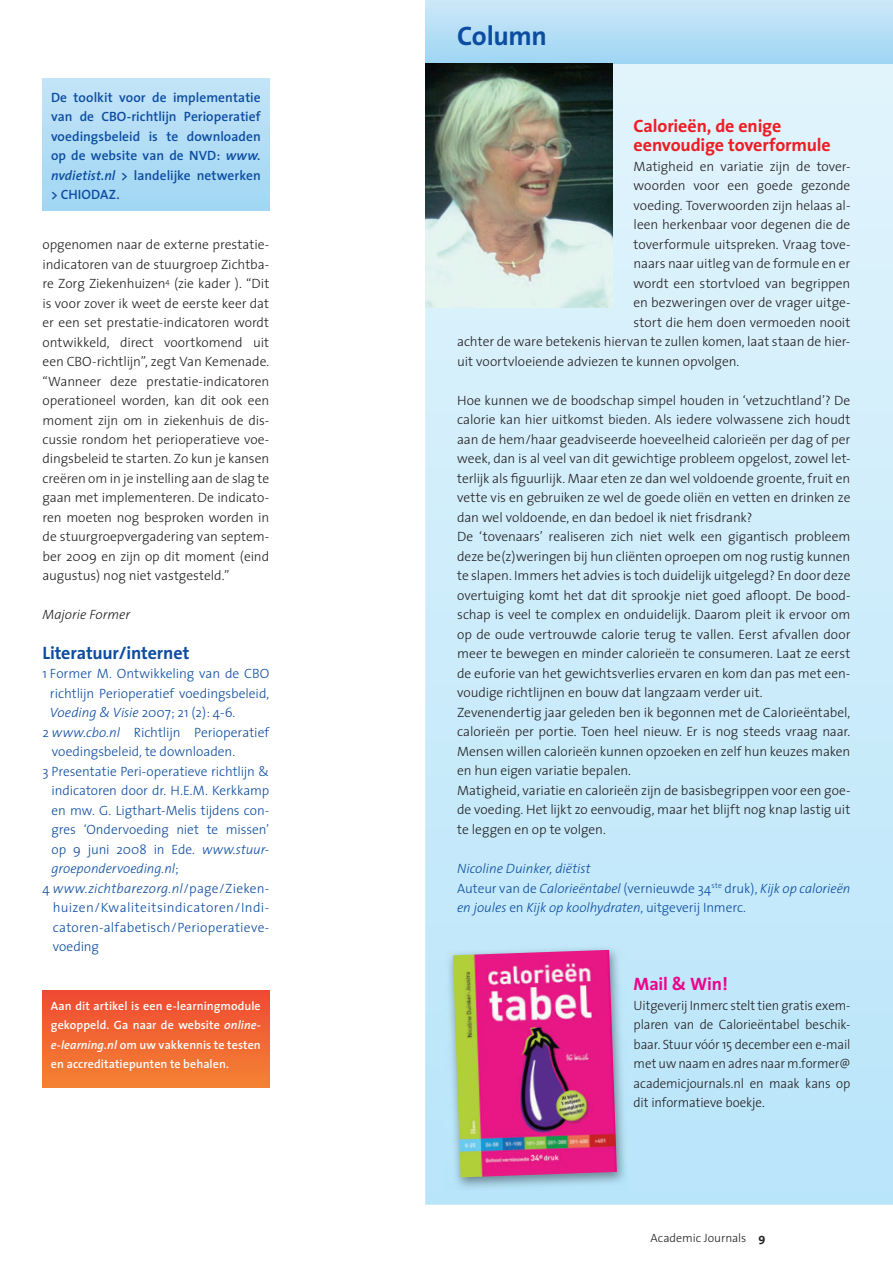
<style>
.page{position:relative;width:893px;height:1263px;background:#fff}
.page>*{position:absolute;margin:0;border:0;box-sizing:border-box;transform-origin:0 0}
.t1{font:700 27px "The Sans";letter-spacing:-.015em;color:#0d4da1}
.t2{font:700 18px/19.5px "The Sans";letter-spacing:-.01em;color:#ee1d23}
.t3{font:700 18px "The Sans";letter-spacing:-.01em;color:#0d4da1}
.t4{font:700 18px "The Sans";letter-spacing:-.01em;color:#ed028c}
.t5{font:300 13.5px/19.5px "The Sans";letter-spacing:-.005em;color:#231f20;text-align:justify}
.t6{font:300 13.5px "The Sans";color:#0d4da1}
.t7{font:italic 300 13.5px/19.6px "The Sans";color:#0d4da1}
.t8{font:300 13.5px/19.5px "The Sans";letter-spacing:-.005em;color:#231f20;text-align:justify;scale:.96 1}
.t9{font:600 13.5px/19.5px "The Sans";letter-spacing:.005em;color:#0d4da1;text-align:justify}
.t10{font:300 13.5px "The Sans";letter-spacing:.02em;color:#0d4da1}
.t11{font:300 13.5px "The Sans";letter-spacing:.025em;color:#0d4da1}
.t12{font:italic 300 13.5px "The Sans";color:#231f20}
.t13{font:600 12px/19.5px "The Sans";letter-spacing:.005em;color:#fff;text-align:justify}
.t14{font:300 12px "The Sans";color:#231f20}
.s1{font-style:italic}
.s2{font-style:normal}
.s3{font-weight:700}
</style>
<div class="page">
<svg style="left:425px;top:64px;width:468px;height:1140px;background:#ccecfa"></svg>
<div style="left:425px;top:0;width:468px;height:64px;background:linear-gradient(to bottom,#cde8f8,#9fd5f3)"></div>
<img style="left:425px;top:64px;width:187px;height:243px">
<div style="left:42px;top:78px;width:227px;height:132px;background:linear-gradient(to bottom,#c4e4f7,#a1d7f4)"></div>
<div style="left:42px;top:990px;width:227px;height:97px;background:linear-gradient(to bottom,#ef4932,#f48333)"></div>
<img style="left:445px;top:944px;width:182px;height:246px">
<img style="left:453px;top:950px;width:164px;height:227px">
<p class="t9" style="left:51px;top:87px;width:211px">De toolkit voor de implementatie van de CBO-richtlijn Perioperatief voedingsbeleid is te downloaden op de website van de NVD: <span class="s1">www. nvdietist.nl &gt;</span> landelijke netwerken &gt; CHIODAZ.</p>
<p class="t5" style="left:42px;top:234px;width:228px">opgenomen naar de externe prestatie&shy;indicatoren van de stuurgroep Zichtba&shy;re Zorg Ziekenhuizen<sup>4</sup> (zie kader ). “Dit is voor zover ik weet de eerste keer dat er een set prestatie-indicatoren wordt ontwikkeld, direct voortkomend uit een CBO-richtlijn”, zegt Van Kemenade. “Wanneer deze prestatie-indicatoren operationeel worden, kan dit ook een moment zijn om in ziekenhuis de dis&shy;cussie rondom het perioperatieve voe&shy;dingsbeleid te starten. Zo kun je kansen creëren om in je instelling aan de slag te gaan met implementeren. De indicato&shy;ren moeten nog besproken worden in de stuurgroepvergadering van septem&shy;ber 2009 en zijn op dit moment (eind augustus) nog niet vastgesteld.”</p>
<p class="t12" style="left:42px;top:604px;width:89px">Majorie Former</p>
<h2 class="t3" style="left:42px;top:637px;width:148px">Literatuur/internet</h2>
<p class="t6" style="left:42px;top:662px;width:228px">1 Former M. Ontwikkeling van de CBO</p>
<p class="t6" style="left:50px;top:682px;width:221px">richtlijn Perioperatief voedingsbeleid,</p>
<p class="t6" style="left:50px;top:701px;width:187px"><span class="s1">Voeding &amp; Visie</span> 2007; 21 (2): 4-6.</p>
<p class="t6" style="left:42px;top:721px;width:228px">2 <span class="s1">www.cbo.nl</span> Richtlijn Perioperatief</p>
<p class="t6" style="left:52px;top:740px;width:185px">voedingsbeleid, te downloaden.</p>
<p class="t6" style="left:42px;top:760px;width:228px">3 Presentatie Peri-operatieve richtlijn &amp;</p>
<p class="t6" style="left:52px;top:779px;width:219px">indicatoren door dr. H.E.M. Kerkkamp</p>
<p class="t6" style="left:52px;top:799px;width:219px">en mw. G. Ligthart-Melis tijdens con-</p>
<p class="t6" style="left:52px;top:818px;width:219px">gres ‘Ondervoeding niet te missen’</p>
<p class="t6" style="left:52px;top:838px;width:219px">op 9 juni 2008 in Ede. <span class="s1">www.stuur-</span></p>
<p class="t7" style="left:52px;top:858px;width:129px">groepondervoeding.nl<span class="s2">;</span></p>
<p class="t7" style="left:42px;top:878px;width:228px"><span class="s2">4</span> www.zichtbarezorg.nl<span class="s2">/page/Zieken-</span></p>
<p class="t11" style="left:53px;top:896px;width:218px">huizen/Kwaliteitsindicatoren/Indi-</p>
<p class="t10" style="left:53px;top:916px;width:218px">catoren-alfabetisch/Perioperatieve-</p>
<p class="t6" style="left:53px;top:935px;width:48px">voeding</p>
<p class="t13" style="left:51px;top:995px;width:211px">Aan dit artikel is een e-learningmodule gekoppeld. Ga naar de website <span class="s1">online&shy;e-learning.nl</span> om uw vakkennis te testen en accreditatiepunten te behalen.</p>
<h1 class="t1" style="left:457px;top:13px;width:91px">Column</h1>
<h2 class="t2" style="left:634px;top:116px;width:199px">Calorieën, de enige eenvoudige toverformule</h2>
<p class="t5" style="left:634px;top:156px;width:218px">Matigheid en variatie zijn de tover-</p>
<p class="t5" style="left:634px;top:176px;width:218px">woorden voor een goede gezonde</p>
<p class="t5" style="left:634px;top:195px;width:218px">voeding. Toverwoorden zijn helaas al-</p>
<p class="t5" style="left:634px;top:215px;width:218px">leen herkenbaar voor degenen die de</p>
<p class="t5" style="left:634px;top:234px;width:218px">toverformule uitspreken. Vraag tove-</p>
<p class="t5" style="left:634px;top:254px;width:218px">naars naar uitleg van de formule en er</p>
<p class="t5" style="left:634px;top:273px;width:218px">wordt een stortvloed van begrippen</p>
<p class="t5" style="left:634px;top:293px;width:218px">en bezweringen over de vrager uitge-</p>
<p class="t5" style="left:634px;top:312px;width:218px">stort die hem doen vermoeden nooit</p>
<p class="t5" style="left:457px;top:332px;width:395px">achter de ware betekenis hiervan te zullen komen, laat staan de hier-</p>
<p class="t5" style="left:457px;top:351px;width:284px">uit voortvloeiende adviezen te kunnen opvolgen.</p>
<p class="t5" style="left:457px;top:390px;width:395px;text-align:left">Hoe kunnen we de boodschap simpel houden in ‘vetzuchtland’? De calorie kan hier uitkomst bieden. Als iedere volwassene zich houdt aan de hem/haar geadviseerde hoeveelheid calorieën per dag of per week, dan is al veel van dit gewichtige probleem opgelost, zowel let&shy;terlijk als figuurlijk. Maar eten ze dan wel voldoende groente, fruit en vette vis en gebruiken ze wel de goede oliën en vetten en drinken ze dan wel voldoende, en dan bedoel ik niet frisdrank?<br>De ‘tovenaars’ realiseren zich niet welk een gigantisch probleem deze be(z)weringen bij hun cliënten oproepen om nog rustig kunnen te slapen. Immers het advies is toch duidelijk uitgelegd? En door deze overtuiging komt het dat dit sprookje niet goed afloopt. De bood&shy;schap is veel te complex en onduidelijk. Daarom pleit ik ervoor om op de oude vertrouwde calorie terug te vallen. Eerst afvallen door meer te bewegen en minder calorieën te consumeren. Laat ze eerst de euforie van het gewichtsverlies ervaren en kom dan pas met een&shy;voudige richtlijnen en bouw dat langzaam verder uit.<br>Zevenendertig jaar geleden ben ik begonnen met de Calorieëntabel, calorieën per portie. Toen heel nieuw. Er is nog steeds vraag naar.<br>Mensen willen calorieën kunnen opzoeken en zelf hun keuzes maken en hun eigen variatie bepalen.<br>Matigheid, variatie en calorieën zijn de basisbegrippen voor een goe&shy;de voeding. Het lijkt zo eenvoudig, maar het blijft nog knap lastig uit te leggen en op te volgen.</p>
<p class="t7" style="left:457px;top:858px;width:395px">Nicoline Duinker, diëtist<br><span class="s2">Auteur van de</span> Calorieëntabel <span class="s2">(vernieuwde 34</span><sup>ste</sup> <span class="s2">druk),</span> Kijk op calorieën en joules <span class="s2">en</span> Kijk op koolhydraten<span class="s2">, uitgeverij Inmerc.</span></p>
<h2 class="t4" style="left:634px;top:969px;width:96px">Mail &amp; Win!</h2>
<p class="t8" style="left:634px;top:995px;width:227px">Uitgeverij Inmerc stelt tien gratis exem&shy;plaren van de Calorieëntabel beschik&shy;baar. Stuur vóór 15 december een e-mail met uw naam en adres naar m.former@ academicjournals.nl en maak kans op dit informatieve boekje.</p>
<p class="t14" style="left:650px;top:1228px;width:116px">Academic Journals <span class="s3">9</span></p>
</div>
